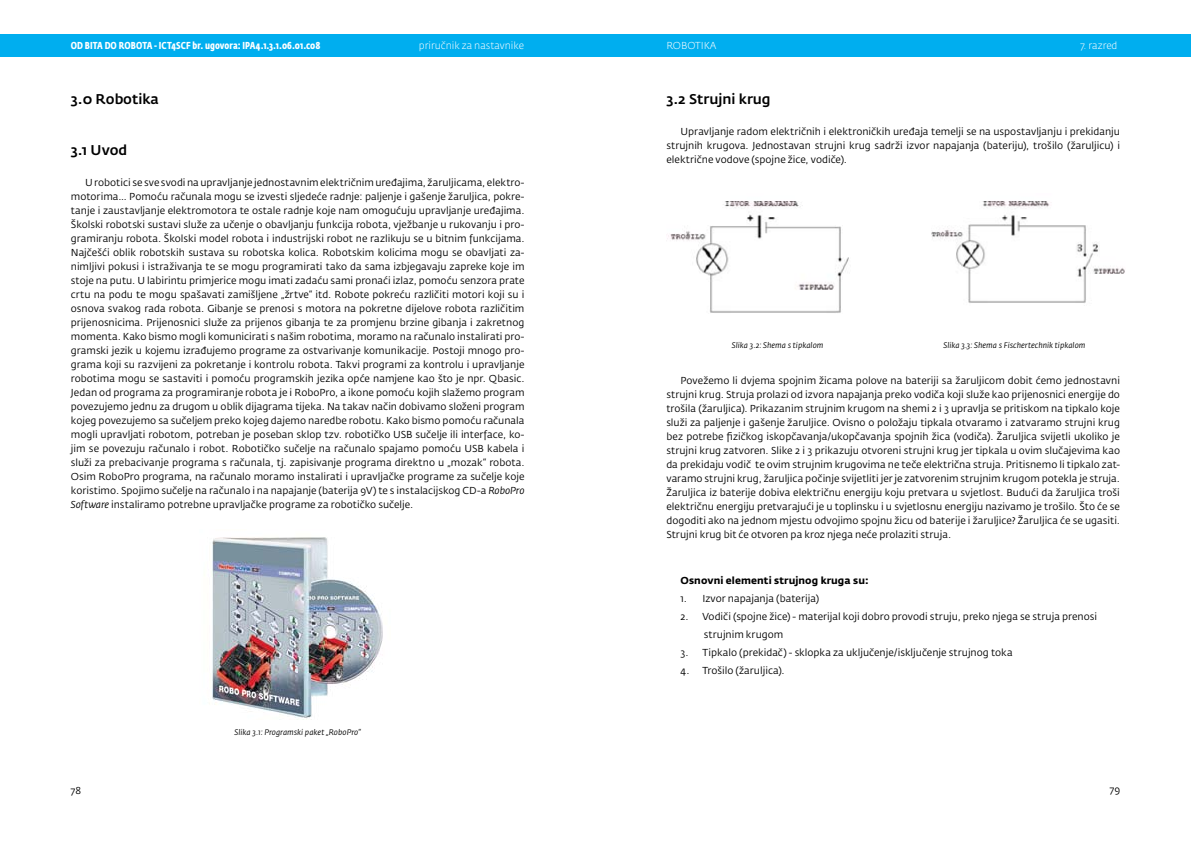
<style>
.page{position:relative;width:1191px;height:842px;background:#fff}
.page>*{position:absolute;margin:0;border:0;box-sizing:border-box;transform-origin:0 0}
.t1{font:500 14px "Fedra Sans Std";color:#000}
.t2{font:10px/14px "Fedra Sans Std";color:#000;text-align:justify}
.t3{font:700 10px "Fedra Sans Cond Std";letter-spacing:.005em;color:#fff}
.t4{font:300 10px "Fedra Sans Std";color:#fff}
.t5{font:700 10px "Fedra Sans Std";letter-spacing:.01em;color:#000}
.t6{font:italic 8px "Fedra Sans Std";letter-spacing:.005em;color:#000}
.s1{font-style:italic}
</style>
<div class="page">
<div style="left:595px;top:34px;width:596px;height:23px;background:#00aeef"></div>
<div style="left:0;top:34px;width:595px;height:23px;background:#00aeef"></div>
<img style="left:212px;top:537px;width:171px;height:183px">
<img style="left:667px;top:201px;width:182px;height:112px">
<img style="left:931px;top:201px;width:194px;height:102px">
<p class="t3" style="left:71px;top:40px;width:251px">OD BITA DO ROBOTA - ICT4SCF br. ugovora: IPA4.1.3.1.06.01.c08</p>
<p class="t4" style="left:419px;top:40px;width:107px">priručnik za nastavnike</p>
<p class="t4" style="left:666px;top:40px;width:51px">ROBOTIKA</p>
<p class="t4" style="left:1080px;top:40px;width:39px">7. razred</p>
<h1 class="t1" style="left:71px;top:91px;width:90px">3.0 Robotika</h1>
<h1 class="t1" style="left:71px;top:141px;width:58px">3.1 Uvod</h1>
<p class="t2" style="left:71px;top:175px;width:455px;text-indent:14px">U robotici se sve svodi na upravljanje jednostavnim električnim uređajima, žaruljicama, elektro&shy;motorima… Pomoću računala mogu se izvesti sljedeće radnje: paljenje i gašenje žaruljica, pokre&shy;tanje i zaustavljanje elektromotora te ostale radnje koje nam omogućuju upravljanje uređajima.<br>Školski robotski sustavi služe za učenje o obavljanju funkcija robota, vježbanje u rukovanju i pro&shy;gramiranju robota. Školski model robota i industrijski robot ne razlikuju se u bitnim funkcijama.<br>Najčešći oblik robotskih sustava su robotska kolica. Robotskim kolicima mogu se obavljati za&shy;nimljivi pokusi i istraživanja te se mogu programirati tako da sama izbjegavaju zapreke koje im stoje na putu. U labirintu primjerice mogu imati zadaću sami pronaći izlaz, pomoću senzora prate crtu na podu te mogu spašavati zamišljene „žrtve“ itd. Robote pokreću različiti motori koji su i osnova svakog rada robota. Gibanje se prenosi s motora na pokretne dijelove robota različitim prijenosnicima. Prijenosnici služe za prijenos gibanja te za promjenu brzine gibanja i zakretnog momenta. Kako bismo mogli komunicirati s našim robotima, moramo na računalo instalirati pro&shy;gramski jezik u kojemu izrađujemo programe za ostvarivanje komunikacije. Postoji mnogo pro&shy;grama koji su razvijeni za pokretanje i kontrolu robota. Takvi programi za kontrolu i upravljanje robotima mogu se sastaviti i pomoću programskih jezika opće namjene kao što je npr. Qbasic.<br>Jedan od programa za programiranje robota je i RoboPro, a ikone pomoću kojih slažemo program povezujemo jednu za drugom u oblik dijagrama tijeka. Na takav način dobivamo složeni program kojeg povezujemo sa sučeljem preko kojeg dajemo naredbe robotu. Kako bismo pomoću računala mogli upravljati robotom, potreban je poseban sklop tzv. robotičko USB sučelje ili interface, ko&shy;jim se povezuju računalo i robot. Robotičko sučelje na računalo spajamo pomoću USB kabela i služi za prebacivanje programa s računala, tj. zapisivanje programa direktno u „mozak“ robota.<br>Osim RoboPro programa, na računalo moramo instalirati i upravljačke programe za sučelje koje koristimo. Spojimo sučelje na računalo i na napajanje (baterija 9V) te s instalacijskog CD-a <span class="s1">RoboPro Software</span> instaliramo potrebne upravljačke programe za robotičko sučelje.</p>
<p class="t6" style="left:234px;top:727px;width:128px">Slika 3.1: Programski paket „RoboPro“</p>
<h1 class="t1" style="left:666px;top:91px;width:106px">3.2 Strujni krug</h1>
<p class="t2" style="left:666px;top:125px;width:455px;text-indent:14px">Upravljanje radom električnih i elektroničkih uređaja temelji se na uspostavljanju i prekidanju strujnih krugova. Jednostavan strujni krug sadrži izvor napajanja (bateriju), trošilo (žaruljicu) i električne vodove (spojne žice, vodiče).</p>
<p class="t6" style="left:732px;top:340px;width:93px">Slika 3.2: Shema s tipkalom</p>
<p class="t6" style="left:943px;top:340px;width:143px">Slika 3.3: Shema s Fischertechnik tipkalom</p>
<p class="t2" style="left:666px;top:374px;width:455px;text-indent:14px">Povežemo li dvjema spojnim žicama polove na bateriji sa žaruljicom dobit ćemo jednostavni strujni krug. Struja prolazi od izvora napajanja preko vodiča koji služe kao prijenosnici energije do trošila (žaruljica). Prikazanim strujnim krugom na shemi 2 i 3 upravlja se pritiskom na tipkalo koje služi za paljenje i gašenje žaruljice. Ovisno o položaju tipkala otvaramo i zatvaramo strujni krug bez potrebe fizičkog iskopčavanja/ukopčavanja spojnih žica (vodiča). Žaruljica svijetli ukoliko je strujni krug zatvoren. Slike 2 i 3 prikazuju otvoreni strujni krug jer tipkala u ovim slučajevima kao da prekidaju vodič te ovim strujnim krugovima ne teče električna struja. Pritisnemo li tipkalo zat&shy;varamo strujni krug, žaruljica počinje svijetliti jer je zatvorenim strujnim krugom potekla je struja.<br>Žaruljica iz baterije dobiva električnu energiju koju pretvara u svjetlost. Budući da žaruljica troši električnu energiju pretvarajući je u toplinsku i u svjetlosnu energiju nazivamo je trošilo. Što će se dogoditi ako na jednom mjestu odvojimo spojnu žicu od baterije i žaruljice? Žaruljica će se ugasiti.<br>Strujni krug bit će otvoren pa kroz njega neće prolaziti struja.</p>
<p class="t5" style="left:680px;top:574px;width:189px">Osnovni elementi strujnog kruga su:</p>
<p class="t2" style="left:680px;top:592px;width:140px">1. Izvor napajanja (baterija)</p>
<p class="t2" style="left:704px;top:608px;width:395px;line-height:18px;text-indent:-23px">2. Vodiči (spojne žice) - materijal koji dobro provodi struju, preko njega se struja prenosi strujnim krugom</p>
<p class="t2" style="left:680px;top:646px;width:334px">3. Tipkalo (prekidač) - sklopka za uključenje/isključenje strujnog toka</p>
<p class="t2" style="left:680px;top:664px;width:106px">4. Trošilo (žaruljica).</p>
<p class="t2" style="left:71px;top:783px;width:12px">78</p>
<p class="t2" style="left:1109px;top:782px;width:12px">79</p>
</div>
